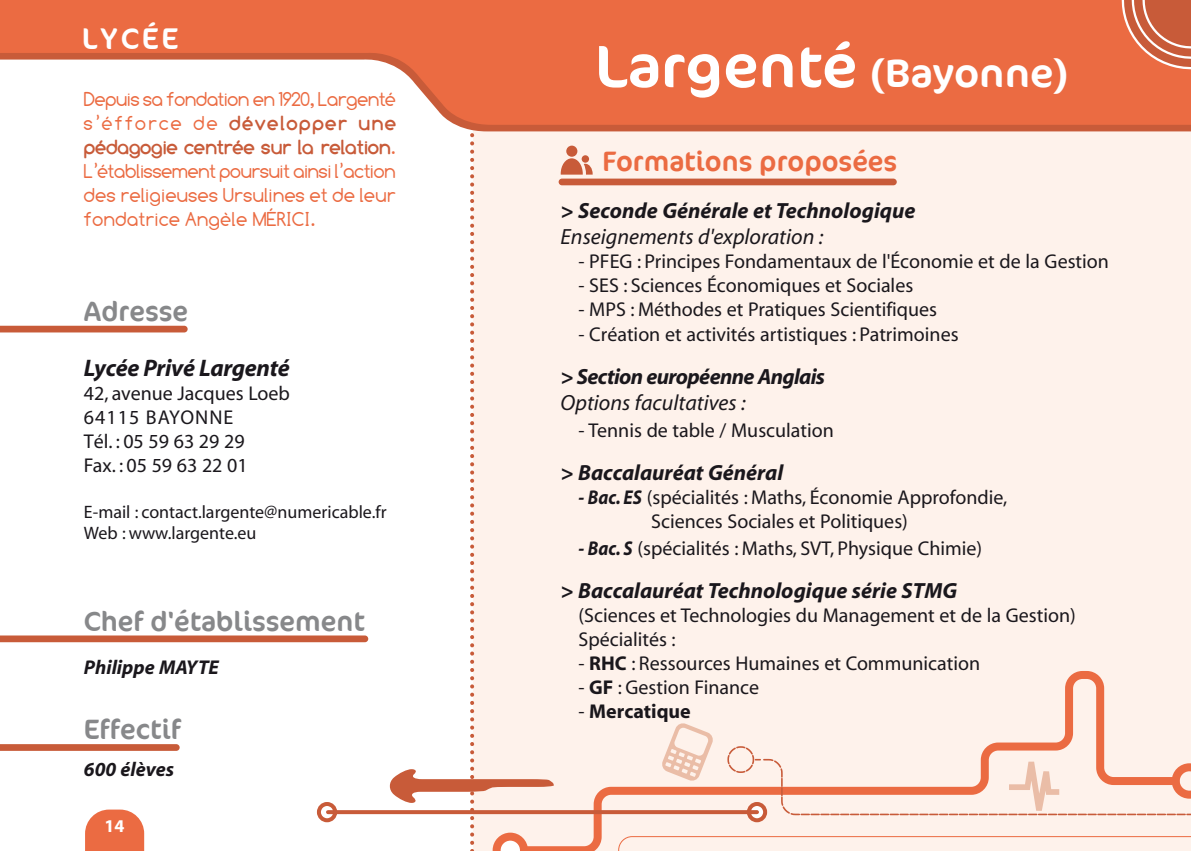
<style>
.page{position:relative;width:1191px;height:851px;background:#fff}
.page>*{position:absolute;margin:0;border:0;box-sizing:border-box;transform-origin:0 0}
.t1{font:40px "Cocon";color:#fff;scale:1.05 1}
.t2{font:30px "Cocon";letter-spacing:.1em;color:#fff}
.t3{font:28px "Cocon";color:#87888a}
.t4{font:28px "Cocon";color:#eb6b42}
.t5{font:italic 700 24px "Myriad";letter-spacing:-.015em;color:#1a171c}
.t6{font:italic 700 22px "Myriad";color:#1a171c}
.t7{font:italic 22px "Myriad";color:#1a171c}
.t8{font:italic 700 22px "Myriad";letter-spacing:-.03em;color:#1a171c}
.t9{font:20px/24px "Myriad";color:#1a171c}
.t10{font:20px/24px "Comfortaa";letter-spacing:-.005em;color:#eb6b42;text-align:justify}
.t11{font:italic 700 20px "Myriad";color:#1a171c}
.t12{font:700 20px "Myriad";color:#1a171c}
.t13{font:18px/21.6px "Myriad";color:#1a171c}
.t14{font:700 18px "Myriad";color:#fff}
.s1{font-weight:700;color:#c85b39}
.s2{font-size:60px}
.s3{font-weight:700;font-style:italic}
.s4{font-weight:700}
.s5{font-weight:400}
</style>
<div class="page">
<div style="left:0;top:0;width:1191px;height:850px;background:#fef2eb"></div>
<div style="left:0;top:24px;width:472px;height:826px;background:#fff"></div>
<div style="left:456px;top:125px;width:735px;height:6px;background:#c85b39"></div>
<svg style="left:0;top:0;width:1191px;height:125px;fill:#eb6b42"></svg>
<svg style="left:85px;top:809px;width:59px;height:41px;background:#ed7c58"></svg>
<svg style="left:0;top:326px;width:188px;height:6px"></svg>
<svg style="left:0;top:635px;width:368px;height:7px;background:#cb6647"></svg>
<div style="left:558px;top:178px;width:338px;height:7px;background:#c85b39;border-radius:3px"></div>
<svg style="left:0;top:744px;width:180px;height:6px"></svg>
<svg style="left:561px;top:146px;width:31px;height:29px"></svg>
<svg style="left:989px;top:671px;width:116px;height:74px"></svg>
<svg style="left:554px;top:786px;width:637px;height:64px"></svg>
<svg style="left:388px;top:135px;width:166px;height:716px"></svg>
<svg style="left:618px;top:836px;width:573px;height:14px"></svg>
<svg style="left:319px;top:803px;width:16px;height:17px"></svg>
<div style="left:749px;top:803px;width:16px;height:17px;background:#fff;border-radius:50%"></div>
<svg style="left:328px;top:810px;width:398px;height:4px;background:#c9603f"></svg>
<div style="left:317px;top:801px;width:20px;height:21px;border:4px solid #c85b39;border-radius:50%"></div>
<div style="left:747px;top:801px;width:20px;height:21px;border:4px solid #c85b39;border-radius:50%"></div>
<svg style="left:1115px;top:0;width:76px;height:75px;background:#d97251"></svg>
<svg style="left:662px;top:723px;width:51px;height:58px"></svg>
<svg style="left:726px;top:745px;width:465px;height:70px"></svg>
<h2 class="t2" style="left:82px;top:21px;width:98px">LYCÉE</h2>
<p class="t10" style="left:84px;top:87px;width:314px">Depuis sa fondation en 1920, Largenté s’éfforce de <span class="s1">développer une pédagogie centrée sur la relation</span>.<br>L’établissement poursuit ainsi l’action des religieuses Ursulines et de leur fondatrice Angèle MÉRICI.</p>
<h3 class="t3" style="left:84px;top:295px;width:106px">Adresse</h3>
<p class="t5" style="left:84px;top:355px;width:207px">Lycée Privé Largenté</p>
<p class="t9" style="left:84px;top:382px;width:207px">42, avenue Jacques Loeb<br>64115 BAYONNE<br>Tél. : 05 59 63 29 29<br>Fax. : 05 59 63 22 01</p>
<p class="t13" style="left:84px;top:501px;width:304px">E-mail : contact.largente@numericable.fr<br>Web : www.largente.eu</p>
<h3 class="t3" style="left:84px;top:604px;width:282px">Chef d'établissement</h3>
<p class="t11" style="left:84px;top:657px;width:136px">Philippe MAYTE</p>
<h3 class="t3" style="left:84px;top:713px;width:99px">Effectif</h3>
<p class="t11" style="left:84px;top:759px;width:92px">600 élèves</p>
<p class="t14" style="left:105px;top:816px;width:21px">14</p>
<h1 class="t1" style="left:594px;top:50px;width:453px"><span class="s2">Largenté</span> (Bayonne)</h1>
<h3 class="t4" style="left:602px;top:145px;width:296px">Formations proposées</h3>
<p class="t6" style="left:560px;top:199px;width:356px">&gt; Seconde Générale et Technologique</p>
<p class="t7" style="left:560px;top:226px;width:264px">Enseignements d'exploration :</p>
<p class="t9" style="left:578px;top:250px;width:532px">- PFEG : Principes Fondamentaux de l'Économie et de la Gestion</p>
<p class="t9" style="left:578px;top:274px;width:336px">- SES : Sciences Économiques et Sociales</p>
<p class="t9" style="left:578px;top:298px;width:360px">- MPS : Méthodes et Pratiques Scientifiques</p>
<p class="t9" style="left:578px;top:322px;width:382px">- Création et activités artistiques : Patrimoines</p>
<p class="t8" style="left:560px;top:365px;width:266px">&gt; Section européenne Anglais</p>
<p class="t7" style="left:560px;top:392px;width:187px">Options facultatives :</p>
<p class="t9" style="left:578px;top:419px;width:257px">- Tennis de table / Musculation</p>
<p class="t6" style="left:560px;top:461px;width:224px">&gt; Baccalauréat Général</p>
<p class="t9" style="left:651px;top:486px;width:357px;text-indent:-73px"><span class="s3">- Bac. ES</span> (spécialités : Maths, Économie Approfondie,<br>Sciences Sociales et Politiques)</p>
<p class="t9" style="left:578px;top:536px;width:405px"><span class="s3">- Bac. S</span> (spécialités : Maths, SVT, Physique Chimie)</p>
<p class="t6" style="left:560px;top:579px;width:398px">&gt; Baccalauréat Technologique série STMG</p>
<p class="t9" style="left:578px;top:604px;width:499px">(Sciences et Technologies du Management et de la Gestion)<br>Spécialités :</p>
<p class="t9" style="left:578px;top:652px;width:403px">- <span class="s4">RHC</span> : Ressources Humaines et Communication</p>
<p class="t9" style="left:578px;top:676px;width:182px">- <span class="s4">GF</span> : Gestion Finance</p>
<p class="t12" style="left:578px;top:701px;width:114px"><span class="s5">-</span> Mercatique</p>
</div>
